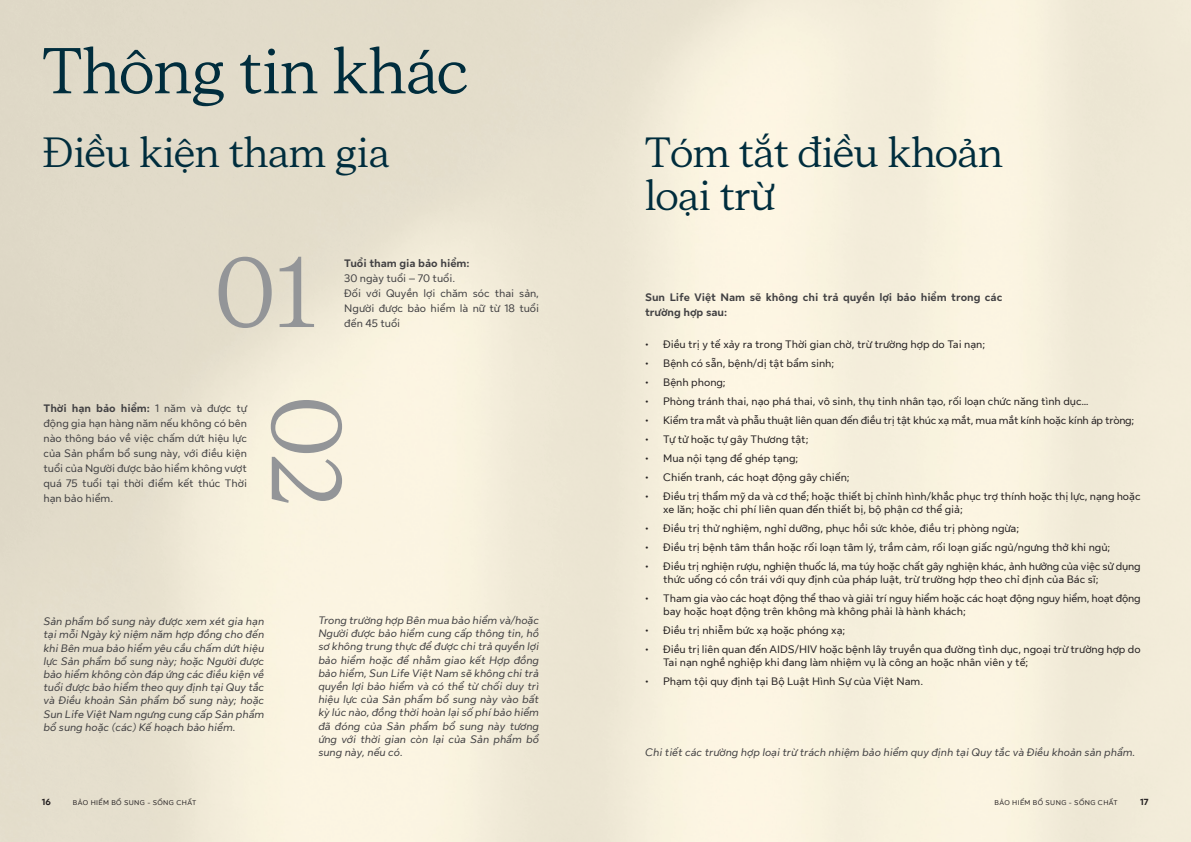
<style>
.page{position:relative;width:1191px;height:842px;background:#fff}
.page>*{position:absolute;margin:0;border:0;box-sizing:border-box;transform-origin:0 0}
.t1{font:99px "Sun Life New Display";color:#939598}
.t2{font:64.6px "Sun Life New Display";color:#002d3d}
.t3{font:42px/42.4px "Sun Life New Display";color:#002d3d}
.t4{font:italic 11px/13.2px "Sun Life New Text";color:#414042;text-align:justify}
.t5{font:11px/13px "Sun Life New Text";color:#231f20}
.t6{font:11px/13px "Sun Life New Text";letter-spacing:-.02em;color:#231f20}
.t7{font:11px/15px "Sun Life New Text";color:#414042}
.t8{font:700 11px/15px "Sun Life New Text";color:#414042}
.t9{font:700 9px "Sun Life New Text";color:#231f20}
.t10{font:7px "Sun Life New Text";letter-spacing:.05em;color:#231f20}
.s1{font-weight:700}
</style>
<div class="page">
<h2 class="t2" style="left:43px;top:27px;width:427px">Thông tin khác</h2>
<h3 class="t3" style="left:43px;top:130px;width:348px">Điều kiện tham gia</h3>
<h3 class="t3" style="left:645px;top:130px;width:359px">Tóm tắt điều khoản loại trừ</h3>
<h1 class="t1" style="left:215px;top:226px;width:103px">01</h1>
<p class="t8" style="left:344px;top:255px;width:127px">Tuổi tham gia bảo hiểm:</p>
<p class="t7" style="left:344px;top:270px;width:196px">30 ngày tuổi – 70 tuổi.<br>Đối với Quyền lợi chăm sóc thai sản,<br>Người được bảo hiểm là nữ từ 18 tuổi đến 45 tuổi</p>
<p class="t7" style="left:43px;top:399px;width:205px;text-align:justify"><span class="s1">Thời hạn bảo hiểm:</span> 1 năm và được tự động gia hạn hàng năm nếu không có bên nào thông báo về việc chấm dứt hiệu lực của Sản phẩm bổ sung này, với điều kiện tuổi của Người được bảo hiểm không vượt quá 75 tuổi tại thời điểm kết thúc Thời hạn bảo hiểm.</p>
<h1 class="t1" style="left:373px;top:397px;width:112px;rotate:90deg">02</h1>
<p class="t4" style="left:43px;top:614px;width:222px">Sản phẩm bổ sung này được xem xét gia hạn tại mỗi Ngày kỷ niệm năm hợp đồng cho đến khi Bên mua bảo hiểm yêu cầu chấm dứt hiệu lực Sản phẩm bổ sung này; hoặc Người được bảo hiểm không còn đáp ứng các điều kiện về tuổi được bảo hiểm theo quy định tại Quy tắc và Điều khoản Sản phẩm bổ sung này; hoặc Sun Life Việt Nam ngưng cung cấp Sản phẩm bổ sung hoặc (các) Kế hoạch bảo hiểm.</p>
<p class="t4" style="left:318px;top:613px;width:222px">Trong trường hợp Bên mua bảo hiểm và/hoặc Người được bảo hiểm cung cấp thông tin, hồ sơ không trung thực để được chi trả quyền lợi bảo hiểm hoặc để nhằm giao kết Hợp đồng bảo hiểm, Sun Life Việt Nam sẽ không chi trả quyền lợi bảo hiểm và có thể từ chối duy trì hiệu lực của Sản phẩm bổ sung này vào bất kỳ lúc nào, đồng thời hoàn lại số phí bảo hiểm đã đóng của Sản phẩm bổ sung này tương ứng với thời gian còn lại của Sản phẩm bổ sung này, nếu có.</p>
<p class="t8" style="left:645px;top:289px;width:359px">Sun Life Việt Nam sẽ không chi trả quyền lợi bảo hiểm trong các trường hợp sau:</p>
<p class="t5" style="left:645px;top:337px;width:341px">• Điều trị y tế xảy ra trong Thời gian chờ, trừ trường hợp do Tai nạn;</p>
<p class="t5" style="left:645px;top:356px;width:191px">• Bệnh có sẵn, bệnh/dị tật bẩm sinh;</p>
<p class="t5" style="left:645px;top:375px;width:82px">• Bệnh phong;</p>
<p class="t5" style="left:645px;top:394px;width:445px">• Phòng tránh thai, nạo phá thai, vô sinh, thụ tinh nhân tạo, rối loạn chức năng tình dục…</p>
<p class="t6" style="left:645px;top:413px;width:491px">• Kiểm tra mắt và phẫu thuật liên quan đến điều trị tật khúc xạ mắt, mua mắt kính hoặc kính áp tròng;</p>
<p class="t5" style="left:645px;top:432px;width:165px">• Tự tử hoặc tự gây Thương tật;</p>
<p class="t5" style="left:645px;top:451px;width:155px">• Mua nội tạng để ghép tạng;</p>
<p class="t5" style="left:645px;top:470px;width:206px">• Chiến tranh, các hoạt động gây chiến;</p>
<p class="t5" style="left:663px;top:489px;width:479px;text-indent:-18px">• Điều trị thẩm mỹ da và cơ thể; hoặc thiết bị chỉnh hình/khắc phục trợ thính hoặc thị lực, nạng hoặc xe lăn; hoặc chi phí liên quan đến thiết bị, bộ phận cơ thể giả;</p>
<p class="t5" style="left:645px;top:521px;width:375px">• Điều trị thử nghiệm, nghỉ dưỡng, phục hồi sức khỏe, điều trị phòng ngừa;</p>
<p class="t5" style="left:645px;top:540px;width:467px">• Điều trị bệnh tâm thần hoặc rối loạn tâm lý, trầm cảm, rối loạn giấc ngủ/ngưng thở khi ngủ;</p>
<p class="t6" style="left:663px;top:559px;width:479px;text-indent:-18px">• Điều trị nghiện rượu, nghiện thuốc lá, ma túy hoặc chất gây nghiện khác, ảnh hưởng của việc sử dụng thức uống có cồn trái với quy định của pháp luật, trừ trường hợp theo chỉ định của Bác sĩ;</p>
<p class="t6" style="left:663px;top:591px;width:479px;text-indent:-18px">• Tham gia vào các hoạt động thể thao và giải trí nguy hiểm hoặc các hoạt động nguy hiểm, hoạt động bay hoặc hoạt động trên không mà không phải là hành khách;</p>
<p class="t5" style="left:645px;top:623px;width:202px">• Điều trị nhiễm bức xạ hoặc phóng xạ;</p>
<p class="t5" style="left:663px;top:642px;width:479px;text-indent:-18px">• Điều trị liên quan đến AIDS/HIV hoặc bệnh lây truyền qua đường tình dục, ngoại trừ trường hợp do<br>Tai nạn nghề nghiệp khi đang làm nhiệm vụ là công an hoặc nhân viên y tế;</p>
<p class="t5" style="left:645px;top:674px;width:279px">• Phạm tội quy định tại Bộ Luật Hình Sự của Việt Nam.</p>
<p class="t4" style="left:645px;top:745px;width:492px">Chi tiết các trường hợp loại trừ trách nhiệm bảo hiểm quy định tại Quy tắc và Điều khoản sản phẩm.</p>
<p class="t9" style="left:42px;top:796px;width:10px">16</p>
<p class="t10" style="left:73px;top:798px;width:125px">BẢO HIỂM BỔ SUNG - SỐNG CHẤT</p>
<p class="t10" style="left:994px;top:798px;width:125px">BẢO HIỂM BỔ SUNG - SỐNG CHẤT</p>
<p class="t9" style="left:1140px;top:796px;width:10px">17</p>
</div>
